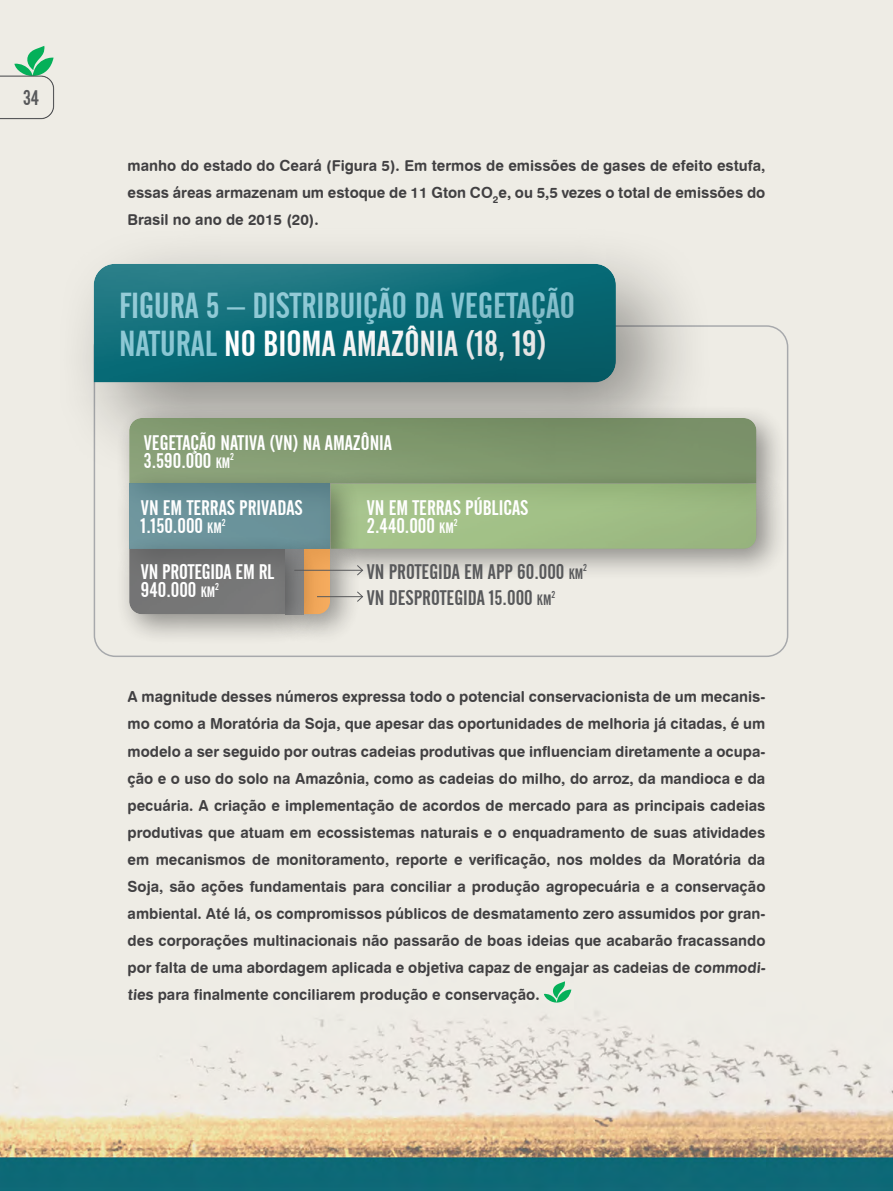
<style>
.page{position:relative;width:893px;height:1191px;background:#fff}
.page>*{position:absolute;margin:0;border:0;box-sizing:border-box;transform-origin:0 0}
.t1{font:36px/37.5px "Alternate Gothic No 2 BT";color:#89c6d3}
.t2{font:21px/18px "Alternate Gothic No 2 BT";color:#fff}
.t3{font:21px "Alternate Gothic No 2 BT";color:#58595b}
.t4{font:15px/27px "Swiss 721 BT Bold Rounded";color:#414042;text-align:justify}
.t5{font:9.9px "Alternate Gothic No 2 BT";color:#fff}
.t6{font:9.9px "Alternate Gothic No 2 BT";color:#58595b}
.s1{color:#fff}
.s2{font-size:15px}
</style>
<div class="page">
<img style="left:0;top:0;width:893px;height:1191px">
<svg style="left:544px;top:981px;width:27px;height:22px"></svg>
<div style="left:52px;top:222px;width:666px;height:262px;background:#000;opacity:.4"></div>
<div style="left:82px;top:252px;width:546px;height:131px;background:#000;opacity:.75"></div>
<div style="left:114px;top:403px;width:675px;height:113px;background:#000;opacity:.5"></div>
<div style="left:120px;top:404px;width:437px;height:92px;background:#fff;opacity:.75"></div>
<div style="left:326px;top:404px;width:434px;height:92px;background:#000;opacity:.75"></div>
<div style="left:316px;top:468px;width:474px;height:114px;background:#000;opacity:.5"></div>
<div style="left:119px;top:468px;width:165px;height:94px;background:#e4e2db"></div>
<div style="left:289px;top:534px;width:74px;height:112px;background:#000;opacity:.5"></div>
<div style="left:306px;top:536px;width:34px;height:98px;background:#fff;opacity:.75"></div>
<div style="left:114px;top:534px;width:204px;height:113px;background:#000;opacity:.5"></div>
<div style="left:161px;top:528px;width:133px;height:99px;background:#fff;opacity:.75"></div>
<div style="left:123px;top:528px;width:120px;height:99px;background:#000;opacity:.75"></div>
<svg style="left:129px;top:418px;width:627px;height:196px;background:#98aa8e"></svg>
<svg style="left:0;top:46px;width:54px;height:18px"></svg>
<div style="left:0;top:64px;width:65px;height:55px;background:#fff;opacity:.75"></div>
<div style="left:0;top:76px;width:69px;height:43px;background:#eeece5"></div>
<h2 class="t3" style="left:23px;top:86px;width:18px">34</h2>
<p class="t4" style="left:128px;top:152px;width:639px">manho do estado do Ceará (Figura 5). Em termos de emissões de gases de efeito estufa, essas áreas armazenam um estoque de 11 Gton CO<sub>2</sub>e, ou 5,5 vezes o total de emissões do Brasil no ano de 2015 (20).</p>
<h1 class="t1" style="left:119px;top:287px;width:457px">FIGURA 5 – DISTRIBUIÇÃO DA VEGETAÇÃO<br>NATURAL <span class="s1">NO BIOMA AMAZÔNIA (18, 19)</span></h1>
<h2 class="t2" style="left:144px;top:434px;width:250px">VEGETAÇÃO NATIVA (VN) NA AMAZÔNIA<br>3.590.000 <span class="s2">KM</span></h2>
<p class="t5" style="left:230px;top:451px;width:5px">2</p>
<h2 class="t2" style="left:141px;top:499px;width:163px">VN EM TERRAS PRIVADAS<br>1.150.000 <span class="s2">KM</span></h2>
<p class="t5" style="left:222px;top:516px;width:5px">2</p>
<h2 class="t2" style="left:141px;top:563px;width:135px">VN PROTEGIDA EM RL<br>940.000 <span class="s2">KM</span></h2>
<p class="t5" style="left:215px;top:580px;width:5px">2</p>
<h2 class="t2" style="left:367px;top:499px;width:163px">VN EM TERRAS PÚBLICAS<br>2.440.000 <span class="s2">KM</span></h2>
<p class="t5" style="left:454px;top:516px;width:5px">2</p>
<h2 class="t3" style="left:367px;top:559px;width:218px">VN PROTEGIDA EM APP 60.000 <span class="s2">KM</span></h2>
<p class="t6" style="left:583px;top:562px;width:5px">2</p>
<h2 class="t3" style="left:367px;top:586px;width:186px">VN DESPROTEGIDA 15.000 <span class="s2">KM</span></h2>
<p class="t6" style="left:552px;top:588px;width:5px">2</p>
<p class="t4" style="left:128px;top:683px;width:641px">A magnitude desses números expressa todo o potencial conservacionista de um mecanis&shy;mo como a Moratória da Soja, que apesar das oportunidades de melhoria já citadas, é um modelo a ser seguido por outras cadeias produtivas que influenciam diretamente a ocupa&shy;ção e o uso do solo na Amazônia, como as cadeias do milho, do arroz, da mandioca e da pecuária. A criação e implementação de acordos de mercado para as principais cadeias produtivas que atuam em ecossistemas naturais e o enquadramento de suas atividades em mecanismos de monitoramento, reporte e verificação, nos moldes da Moratória da Soja, são ações fundamentais para conciliar a produção agropecuária e a conservação ambiental. Até lá, os compromissos públicos de desmatamento zero assumidos por gran&shy;des corporações multinacionais não passarão de boas ideias que acabarão fracassando por falta de uma abordagem aplicada e objetiva capaz de engajar as cadeias de commodi&shy;ties para finalmente conciliarem produção e conservação.</p>
</div>
